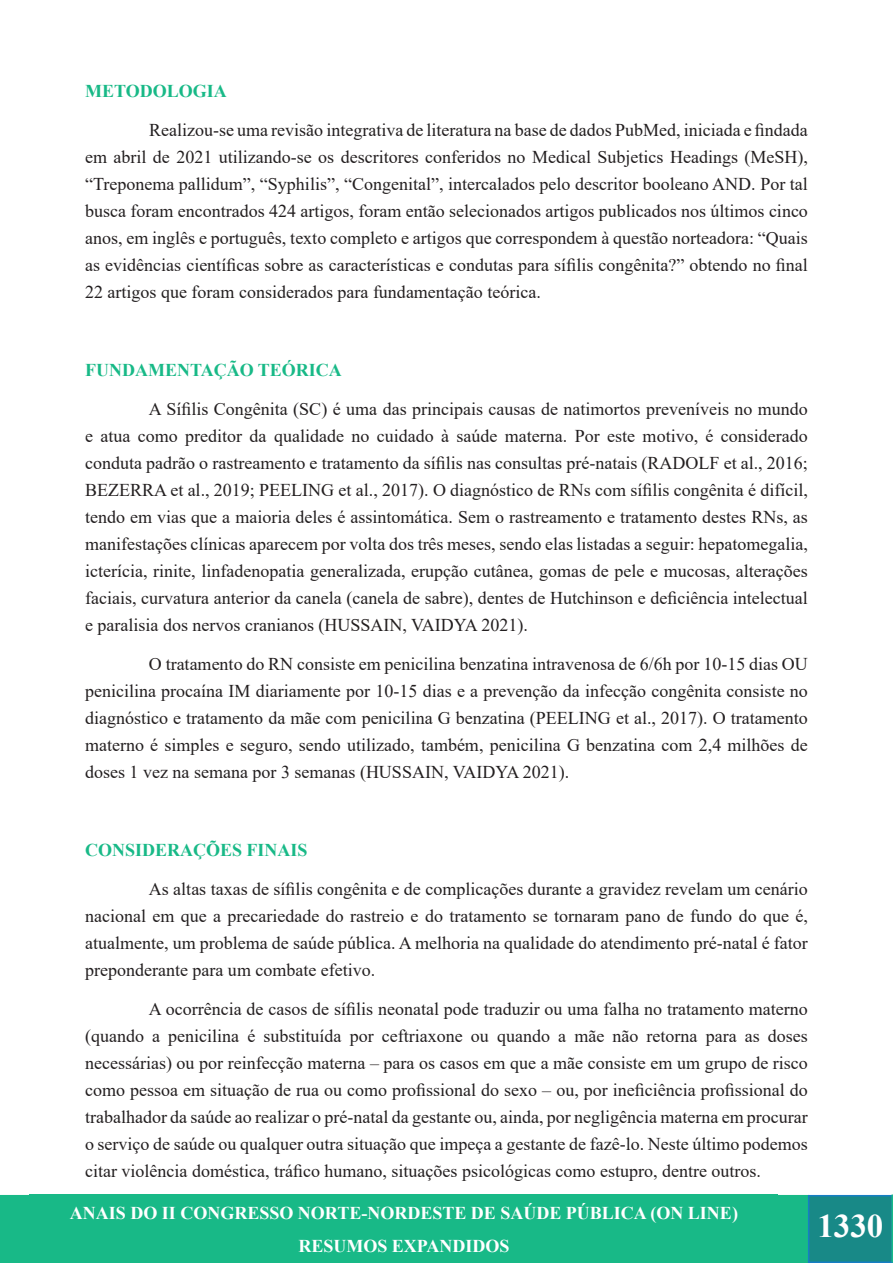
<style>
.page{position:relative;width:893px;height:1263px;background:#fff}
.page>*{position:absolute;margin:0;border:0;box-sizing:border-box;transform-origin:0 0}
.t1{font:700 33px "Times New Roman";color:#fff}
.t2{font:18px/27px "Times New Roman";color:#231f20;text-align:justify}
.t3{font:700 18px/33px "Times New Roman";color:#fff;text-align:center}
.t4{font:700 18px "Times New Roman";color:#18b987}
</style>
<div class="page">
<div style="left:0;top:1195px;width:808px;height:68px;background:#18b987"></div>
<div style="left:809px;top:1196px;width:83px;height:66px;background:#188987"></div>
<div style="left:808px;top:1195px;width:85px;height:68px;border:2px solid #167ec4"></div>
<div style="left:30px;top:1195px;width:748px;height:68px;background:#18b987"></div>
<svg style="left:891px;top:1194px;width:2px;height:68px"></svg>
<p class="t4" style="left:85px;top:78px;width:143px">METODOLOGIA</p>
<p class="t2" style="left:85px;top:116px;width:724px;text-indent:64px">Realizou-se uma revisão integrativa de literatura na base de dados PubMed, iniciada e findada em abril de 2021 utilizando-se os descritores conferidos no Medical Subjetics Headings (MeSH), “Treponema pallidum”, “Syphilis”, “Congenital”, intercalados pelo descritor booleano AND. Por tal busca foram encontrados 424 artigos, foram então selecionados artigos publicados nos últimos cinco anos, em inglês e português, texto completo e artigos que correspondem à questão norteadora: “Quais as evidências científicas sobre as características e condutas para sífilis congênita?” obtendo no final 22 artigos que foram considerados para fundamentação teórica.</p>
<p class="t4" style="left:85px;top:357px;width:258px">FUNDAMENTAÇÃO TEÓRICA</p>
<p class="t2" style="left:85px;top:395px;width:724px;text-indent:64px">A Sífilis Congênita (SC) é uma das principais causas de natimortos preveníveis no mundo e atua como preditor da qualidade no cuidado à saúde materna. Por este motivo, é considerado conduta padrão o rastreamento e tratamento da sífilis nas consultas pré-natais (RADOLF et al., 2016; BEZERRA et al., 2019; PEELING et al., 2017). O diagnóstico de RNs com sífilis congênita é difícil, tendo em vias que a maioria deles é assintomática. Sem o rastreamento e tratamento destes RNs, as manifestações clínicas aparecem por volta dos três meses, sendo elas listadas a seguir: hepatomegalia, icterícia, rinite, linfadenopatia generalizada, erupção cutânea, gomas de pele e mucosas, alterações faciais, curvatura anterior da canela (canela de sabre), dentes de Hutchinson e deficiência intelectual e paralisia dos nervos cranianos (HUSSAIN, VAIDYA 2021).</p>
<p class="t2" style="left:85px;top:650px;width:724px;text-indent:64px">O tratamento do RN consiste em penicilina benzatina intravenosa de 6/6h por 10-15 dias OU penicilina procaína IM diariamente por 10-15 dias e a prevenção da infecção congênita consiste no diagnóstico e tratamento da mãe com penicilina G benzatina (PEELING et al., 2017). O tratamento materno é simples e seguro, sendo utilizado, também, penicilina G benzatina com 2,4 milhões de doses 1 vez na semana por 3 semanas (HUSSAIN, VAIDYA 2021).</p>
<p class="t4" style="left:85px;top:837px;width:224px">CONSIDERAÇÕES FINAIS</p>
<p class="t2" style="left:85px;top:875px;width:724px;text-indent:64px">As altas taxas de sífilis congênita e de complicações durante a gravidez revelam um cenário nacional em que a precariedade do rastreio e do tratamento se tornaram pano de fundo do que é, atualmente, um problema de saúde pública. A melhoria na qualidade do atendimento pré-natal é fator preponderante para um combate efetivo.</p>
<p class="t2" style="left:85px;top:995px;width:724px;text-indent:64px">A ocorrência de casos de sífilis neonatal pode traduzir ou uma falha no tratamento materno (quando a penicilina é substituída por ceftriaxone ou quando a mãe não retorna para as doses necessárias) ou por reinfecção materna – para os casos em que a mãe consiste em um grupo de risco como pessoa em situação de rua ou como profissional do sexo – ou, por ineficiência profissional do trabalhador da saúde ao realizar o pré-natal da gestante ou, ainda, por negligência materna em procurar o serviço de saúde ou qualquer outra situação que impeça a gestante de fazê-lo. Neste último podemos citar violência doméstica, tráfico humano, situações psicológicas como estupro, dentre outros.</p>
<p class="t3" style="left:70px;top:1195px;width:669px">ANAIS DO II CONGRESSO NORTE-NORDESTE DE SAÚDE PÚBLICA (ON LINE)<br>RESUMOS EXPANDIDOS</p>
<h1 class="t1" style="left:817px;top:1202px;width:67px">1330</h1>
</div>
